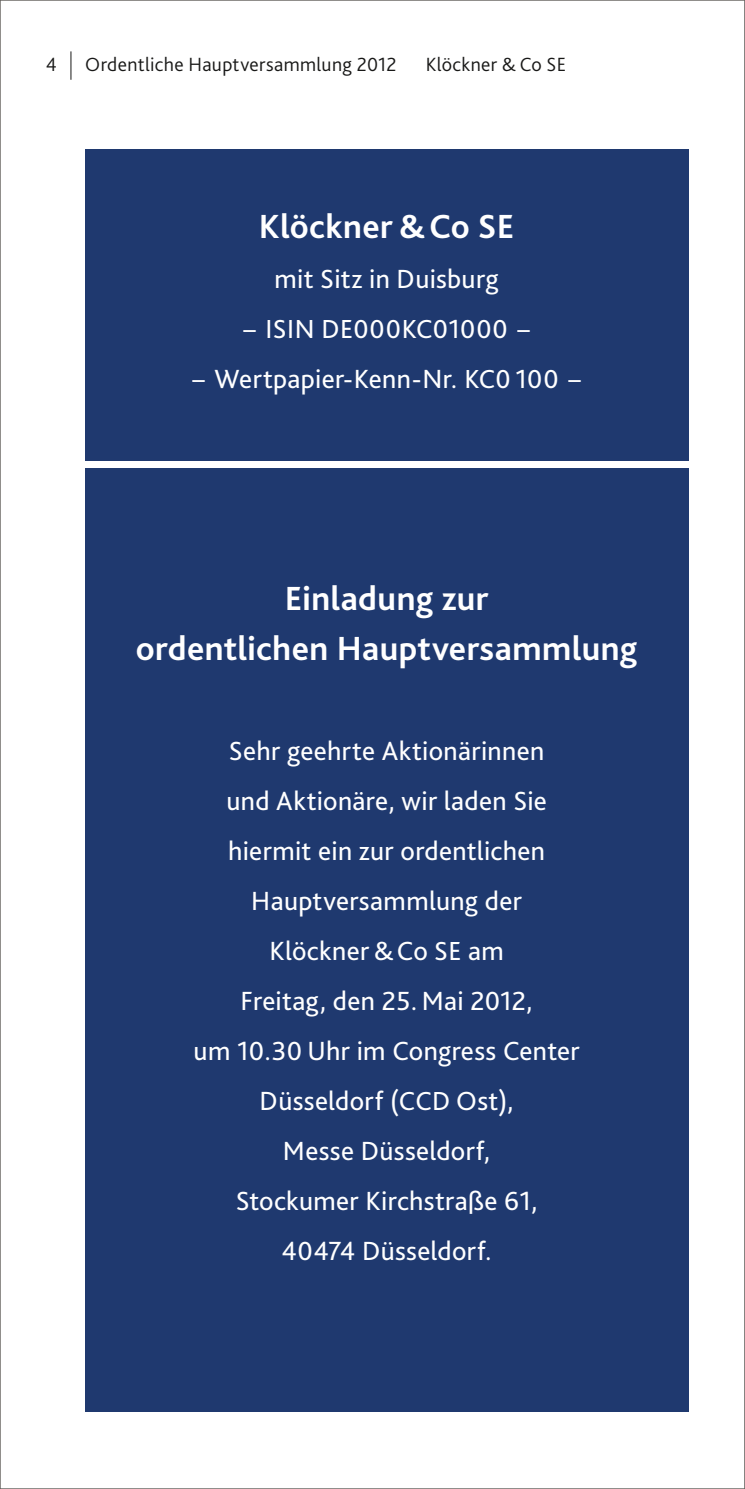
<style>
.page{position:relative;width:745px;height:1489px;background:#fff}
.page>*{position:absolute;margin:0;border:0;box-sizing:border-box;transform-origin:0 0}
.t1{font:700 35px/50px "Kl Bliss";letter-spacing:.01em;color:#fff;text-align:center}
.t2{font:27.5px/50px "Kl Bliss";letter-spacing:.01em;color:#fff;text-align:center}
.t3{font:27.25px "Kl Bliss";letter-spacing:.02em;color:#fff}
.t4{font:300 20px "Kl Bliss";letter-spacing:.02em;color:#181817}
.s1{font-size:27.5px}
.s2{font-size:27.25px}
</style>
<div class="page">
<svg style="left:744px;top:0;width:1px;height:1488px"></svg>
<svg style="left:70px;top:51px;width:1px;height:29px"></svg>
<div style="left:85px;top:149px;width:602px;height:312px;background:#1f396f"></div>
<div style="left:85px;top:468px;width:602px;height:942px;background:#1f396f"></div>
<p class="t4" style="left:46px;top:52px;width:12px">4</p>
<p class="t4" style="left:85px;top:52px;width:313px">Ordentliche Hauptversammlung 2012</p>
<p class="t4" style="left:425px;top:52px;width:142px">Klöckner &amp; Co SE</p>
<p class="t1" style="left:259px;top:200px;width:257px">Klöckner &amp; Co SE</p>
<p class="t2" style="left:274px;top:253px;width:225px">mit Sitz in Duisburg</p>
<p class="t3" style="left:243px;top:312px;width:288px"><span class="s1">–</span> ISIN DE000KC01000 <span class="s1">–</span></p>
<p class="t2" style="left:192px;top:353px;width:389px">– Wertpapier-Kenn-Nr. <span class="s2">KC0 100</span> –</p>
<p class="t1" style="left:136px;top:572px;width:503px">Einladung zur<br>ordentlichen Hauptversammlung</p>
<p class="t2" style="left:193px;top:725px;width:387px">Sehr geehrte Aktionärinnen<br>und Aktionäre, wir laden Sie hiermit ein zur ordentlichen<br>Hauptversammlung der<br>Klöckner &amp;Co <span class="s2">SE</span> am<br>Freitag, den 25. Mai 2012,<br>um 10.30 Uhr im Congress Center<br>Düsseldorf (<span class="s2">CCD</span> Ost),<br>Messe Düsseldorf,<br>Stockumer Kirchstraße 61,<br>40474 Düsseldorf.</p>
</div>
